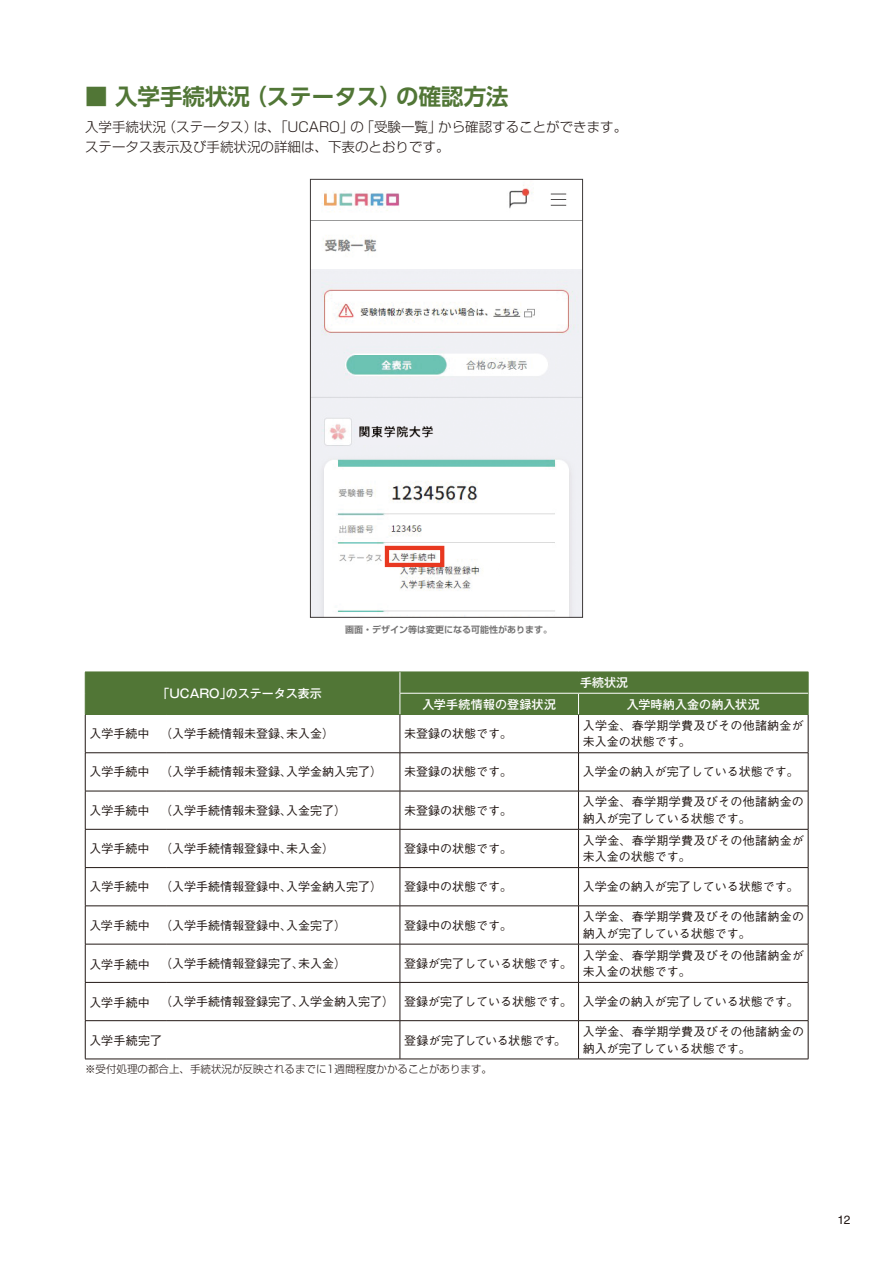
<style>
.page{position:relative;width:893px;height:1263px;background:#fff}
.page>*{position:absolute;margin:0;border:0;box-sizing:border-box;transform-origin:0 0}
.t1{font:700 22.5px "UD Shin Go Pro De";color:#517636}
.t2{font:300 13.5px/19.5px "Shin Go Pro";color:#221815}
.t3{font:500 12px "Gothic BBB Pro";color:#221815}
.t4{font:500 12px/16.5px "Gothic BBB Pro";letter-spacing:.025em;color:#221815}
.t5{font:500 12px "Gothic MB101 Pro";color:#fff}
.t6{font:500 12px "Gothic BBB Pro";letter-spacing:-.02em;color:#221815}
.t7{font:500 12px "Gothic MB101 Pro";letter-spacing:.02em;color:#fff}
.t8{font:12px "Helvetica LT Std";color:#221815}
.t9{font:300 10.5px "Shin Go Pro";color:#221815}
.t10{font:700 9px "Shin Go Pro De";color:#727171}
</style>
<div class="page">
<img style="left:312px;top:185px;width:269px;height:431px">
<div style="left:310px;top:179px;width:273px;height:439px;border:1px solid #3e3a39"></div>
<div style="left:385px;top:546px;width:59px;height:21px;border:4px solid #e83820"></div>
<hr style="left:85px;top:714px;width:81px;height:1px;background:#517636">
<hr style="left:166px;top:714px;width:234px;height:1px;background:#517636">
<hr style="left:400px;top:714px;width:178px;height:1px;background:#517636">
<hr style="left:578px;top:714px;width:230px;height:1px;background:#517636">
<div style="left:85px;top:672px;width:724px;height:42px;background:#517636"></div>
<hr style="left:85px;top:715px;width:1px;height:37px;background:#221815">
<hr style="left:400px;top:715px;width:1px;height:37px;background:#221815">
<hr style="left:578px;top:715px;width:1px;height:37px;background:#221815">
<hr style="left:808px;top:715px;width:1px;height:37px;background:#221815">
<hr style="left:578px;top:753px;width:1px;height:38px;background:#221815">
<hr style="left:808px;top:753px;width:1px;height:38px;background:#221815">
<hr style="left:578px;top:791px;width:1px;height:38px;background:#221815">
<hr style="left:808px;top:791px;width:1px;height:38px;background:#221815">
<hr style="left:578px;top:829px;width:1px;height:38px;background:#221815">
<hr style="left:808px;top:829px;width:1px;height:38px;background:#221815">
<hr style="left:578px;top:868px;width:1px;height:38px;background:#221815">
<hr style="left:808px;top:868px;width:1px;height:38px;background:#221815">
<hr style="left:578px;top:906px;width:1px;height:38px;background:#221815">
<hr style="left:808px;top:906px;width:1px;height:38px;background:#221815">
<hr style="left:578px;top:944px;width:1px;height:38px;background:#221815">
<hr style="left:808px;top:944px;width:1px;height:38px;background:#221815">
<hr style="left:578px;top:982px;width:1px;height:38px;background:#221815">
<hr style="left:808px;top:982px;width:1px;height:38px;background:#221815">
<hr style="left:578px;top:1021px;width:1px;height:38px;background:#221815">
<hr style="left:808px;top:1021px;width:1px;height:38px;background:#221815">
<hr style="left:85px;top:753px;width:1px;height:38px;background:#221815">
<hr style="left:400px;top:753px;width:1px;height:38px;background:#221815">
<hr style="left:85px;top:791px;width:1px;height:38px;background:#221815">
<hr style="left:400px;top:791px;width:1px;height:38px;background:#221815">
<hr style="left:85px;top:829px;width:1px;height:38px;background:#221815">
<hr style="left:400px;top:829px;width:1px;height:38px;background:#221815">
<hr style="left:85px;top:868px;width:1px;height:38px;background:#221815">
<hr style="left:400px;top:868px;width:1px;height:38px;background:#221815">
<hr style="left:85px;top:906px;width:1px;height:38px;background:#221815">
<hr style="left:400px;top:906px;width:1px;height:38px;background:#221815">
<hr style="left:85px;top:944px;width:1px;height:38px;background:#221815">
<hr style="left:400px;top:944px;width:1px;height:38px;background:#221815">
<hr style="left:85px;top:982px;width:1px;height:38px;background:#221815">
<hr style="left:400px;top:982px;width:1px;height:38px;background:#221815">
<hr style="left:85px;top:1021px;width:1px;height:38px;background:#221815">
<hr style="left:400px;top:1021px;width:1px;height:38px;background:#221815">
<hr style="left:85px;top:752px;width:81px;height:1px;background:#221815">
<hr style="left:166px;top:752px;width:234px;height:1px;background:#221815">
<hr style="left:400px;top:752px;width:178px;height:1px;background:#221815">
<hr style="left:578px;top:752px;width:230px;height:1px;background:#221815">
<hr style="left:85px;top:791px;width:81px;height:1px;background:#221815">
<hr style="left:166px;top:791px;width:234px;height:1px;background:#221815">
<hr style="left:400px;top:791px;width:178px;height:1px;background:#221815">
<hr style="left:578px;top:791px;width:230px;height:1px;background:#221815">
<hr style="left:85px;top:829px;width:81px;height:1px;background:#221815">
<hr style="left:166px;top:829px;width:234px;height:1px;background:#221815">
<hr style="left:400px;top:829px;width:178px;height:1px;background:#221815">
<hr style="left:578px;top:829px;width:230px;height:1px;background:#221815">
<hr style="left:85px;top:867px;width:81px;height:1px;background:#221815">
<hr style="left:166px;top:867px;width:234px;height:1px;background:#221815">
<hr style="left:400px;top:867px;width:178px;height:1px;background:#221815">
<hr style="left:578px;top:867px;width:230px;height:1px;background:#221815">
<hr style="left:85px;top:905px;width:81px;height:1px;background:#221815">
<hr style="left:166px;top:905px;width:234px;height:1px;background:#221815">
<hr style="left:400px;top:905px;width:178px;height:1px;background:#221815">
<hr style="left:578px;top:905px;width:230px;height:1px;background:#221815">
<hr style="left:85px;top:944px;width:81px;height:1px;background:#221815">
<hr style="left:166px;top:944px;width:234px;height:1px;background:#221815">
<hr style="left:400px;top:944px;width:178px;height:1px;background:#221815">
<hr style="left:578px;top:944px;width:230px;height:1px;background:#221815">
<hr style="left:85px;top:982px;width:81px;height:1px;background:#221815">
<hr style="left:166px;top:982px;width:234px;height:1px;background:#221815">
<hr style="left:400px;top:982px;width:178px;height:1px;background:#221815">
<hr style="left:578px;top:982px;width:230px;height:1px;background:#221815">
<hr style="left:85px;top:1020px;width:81px;height:1px;background:#221815">
<hr style="left:166px;top:1020px;width:234px;height:1px;background:#221815">
<hr style="left:400px;top:1020px;width:178px;height:1px;background:#221815">
<hr style="left:578px;top:1020px;width:230px;height:1px;background:#221815">
<hr style="left:85px;top:1059px;width:81px;height:1px;background:#221815">
<hr style="left:166px;top:1059px;width:234px;height:1px;background:#221815">
<hr style="left:400px;top:1059px;width:178px;height:1px;background:#221815">
<hr style="left:578px;top:1059px;width:230px;height:1px;background:#221815">
<h1 class="t1" style="left:85px;top:78px;width:425px">■ 入学手続状況（ステータス）の確認方法</h1>
<p class="t2" style="left:85px;top:116px;width:544px">入学手続状況（ステータス）は、「UCARO」の「受験一覧」から確認することができます。ステータス表示及び手続状況の詳細は、下表のとおりです。</p>
<p class="t5" style="left:157px;top:683px;width:166px">「UCARO」のステータス表示</p>
<p class="t10" style="left:345px;top:622px;width:208px">画面・デザイン等は変更になる可能性があります。</p>
<p class="t5" style="left:580px;top:673px;width:49px">手続状況</p>
<p class="t7" style="left:422px;top:695px;width:135px">入学手続情報の登録状況</p>
<p class="t5" style="left:627px;top:695px;width:134px">入学時納入金の納入状況</p>
<p class="t3" style="left:89px;top:724px;width:252px">入学手続中 （入学手続情報未登録、未入金）　</p>
<p class="t3" style="left:404px;top:724px;width:109px">未登録の状態です。</p>
<p class="t4" style="left:583px;top:716px;width:223px">入学金、春学期学費及びその他諸納金が未入金の状態です。</p>
<p class="t3" style="left:90px;top:762px;width:294px">入学手続中 （入学手続情報未登録、入学金納入完了）</p>
<p class="t3" style="left:404px;top:762px;width:109px">未登録の状態です。</p>
<p class="t3" style="left:583px;top:762px;width:217px">入学金の納入が完了している状態です。</p>
<p class="t3" style="left:90px;top:800px;width:258px">入学手続中 （入学手続情報未登録、入金完了）</p>
<p class="t3" style="left:404px;top:800px;width:109px">未登録の状態です。</p>
<p class="t4" style="left:583px;top:792px;width:223px">入学金、春学期学費及びその他諸納金の納入が完了している状態です。</p>
<p class="t3" style="left:90px;top:839px;width:246px">入学手続中 （入学手続情報登録中、未入金）</p>
<p class="t3" style="left:404px;top:839px;width:109px">登録中の状態です。</p>
<p class="t4" style="left:583px;top:830px;width:223px">入学金、春学期学費及びその他諸納金が未入金の状態です。</p>
<p class="t3" style="left:90px;top:877px;width:294px">入学手続中 （入学手続情報登録中、入学金納入完了）</p>
<p class="t3" style="left:404px;top:877px;width:109px">登録中の状態です。</p>
<p class="t3" style="left:583px;top:877px;width:217px">入学金の納入が完了している状態です。</p>
<p class="t3" style="left:90px;top:915px;width:258px">入学手続中 （入学手続情報登録中、入金完了）</p>
<p class="t3" style="left:404px;top:915px;width:109px">登録中の状態です。</p>
<p class="t4" style="left:583px;top:907px;width:223px">入学金、春学期学費及びその他諸納金の納入が完了している状態です。</p>
<p class="t3" style="left:90px;top:954px;width:258px">入学手続中 （入学手続情報登録完了、未入金）</p>
<p class="t3" style="left:404px;top:954px;width:169px">登録が完了している状態です。</p>
<p class="t4" style="left:583px;top:945px;width:223px">入学金、春学期学費及びその他諸納金が未入金の状態です。</p>
<p class="t3" style="left:90px;top:992px;width:711px">入学手続中 （入学手続情報登録完了、入学金納入完了） 登録が完了している状態です。 入学金の納入が完了している状態です。</p>
<p class="t3" style="left:90px;top:1031px;width:74px">入学手続完了</p>
<p class="t6" style="left:404px;top:1031px;width:164px">登録が完了している状態です。</p>
<p class="t4" style="left:583px;top:1022px;width:223px">入学金、春学期学費及びその他諸納金の納入が完了している状態です。</p>
<p class="t9" style="left:85px;top:1060px;width:408px">※受付処理の都合上、手続状況が反映されるまでに1週間程度かかることがあります。</p>
<p class="t8" style="left:838px;top:1213px;width:14px">12</p>
</div>
